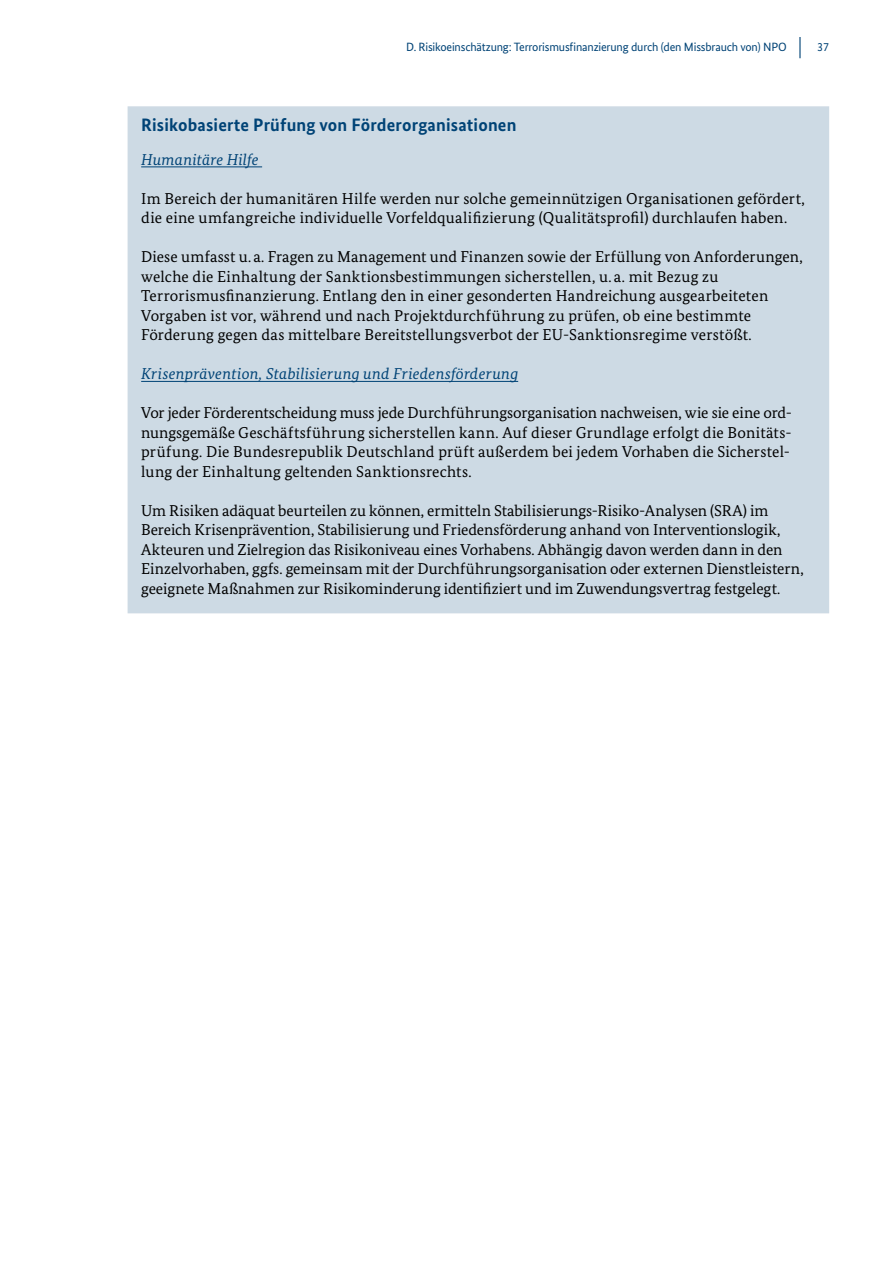
<style>
.page{position:relative;width:893px;height:1263px;background:#fff}
.page>*{position:absolute;margin:0;border:0;box-sizing:border-box;transform-origin:0 0}
.t1{font:700 18px "Bundes Sans";letter-spacing:.01em;color:#004376}
.t2{font:15.75px/19.5px "Bundes Serif";letter-spacing:.01em;color:#000}
.t3{font:italic 15.75px "Bundes Serif";letter-spacing:.015em;color:#004376}
.t4{font:12px "Bundes Sans";letter-spacing:-.015em;color:#004376}
</style>
<div class="page">
<svg style="left:799px;top:37px;width:1px;height:21px"></svg>
<div style="left:128px;top:106px;width:701px;height:507px;background:#cddae4"></div>
<hr style="left:141px;top:166px;width:121px;height:1px;background:#004376">
<hr style="left:141px;top:381px;width:377px;height:1px;background:#004376">
<p class="t4" style="left:406px;top:39px;width:382px">D. Risikoeinschätzung: Terrorismusfinanzierung durch (den Missbrauch von) NPO</p>
<p class="t4" style="left:817px;top:39px;width:13px">37</p>
<p class="t1" style="left:141px;top:113px;width:377px">Risikobasierte Prüfung von Förderorganisationen</p>
<p class="t3" style="left:141px;top:150px;width:119px">Humanitäre Hilfe</p>
<p class="t2" style="left:141px;top:188px;width:665px">Im Bereich der humanitären Hilfe werden nur solche gemeinnützigen Organisationen gefördert, die eine umfangreiche individuelle Vorfeldqualifizierung (Qualitätsprofil) durchlaufen haben.</p>
<p class="t2" style="left:141px;top:247px;width:663px">Diese umfasst u. a. Fragen zu Management und Finanzen sowie der Erfüllung von Anforderungen, welche die Einhaltung der Sanktionsbestimmungen sicherstellen, u. a. mit Bezug zu Terrorismusfinanzierung. Entlang den in einer gesonderten Handreichung ausgearbeiteten Vorgaben ist vor, während und nach Projektdurchführung zu prüfen, ob eine bestimmte Förderung gegen das mittelbare Bereitstellungsverbot der EU-Sanktionsregime verstößt.</p>
<p class="t3" style="left:141px;top:364px;width:379px">Krisenprävention, Stabilisierung und Friedensförderung</p>
<p class="t2" style="left:141px;top:403px;width:652px;text-align:justify">Vor jeder Förderentscheidung muss jede Durchführungsorganisation nachweisen, wie sie eine ord&shy;nungsgemäße Geschäftsführung sicherstellen kann. Auf dieser Grundlage erfolgt die Bonitäts&shy;prüfung. Die Bundesrepublik Deutschland prüft außerdem bei jedem Vorhaben die Sicherstel&shy;lung der Einhaltung geltenden Sanktionsrechts.</p>
<p class="t2" style="left:141px;top:500px;width:664px">Um Risiken adäquat beurteilen zu können, ermitteln Stabilisierungs-Risiko-Analysen (SRA) im Bereich Krisenprävention, Stabilisierung und Friedensförderung anhand von Interventionslogik, Akteuren und Zielregion das Risikoniveau eines Vorhabens. Abhängig davon werden dann in den Einzelvorhaben, ggfs. gemeinsam mit der Durchführungsorganisation oder externen Dienstleistern, geeignete Maßnahmen zur Risikominderung identifiziert und im Zuwendungsvertrag festgelegt.</p>
</div>
